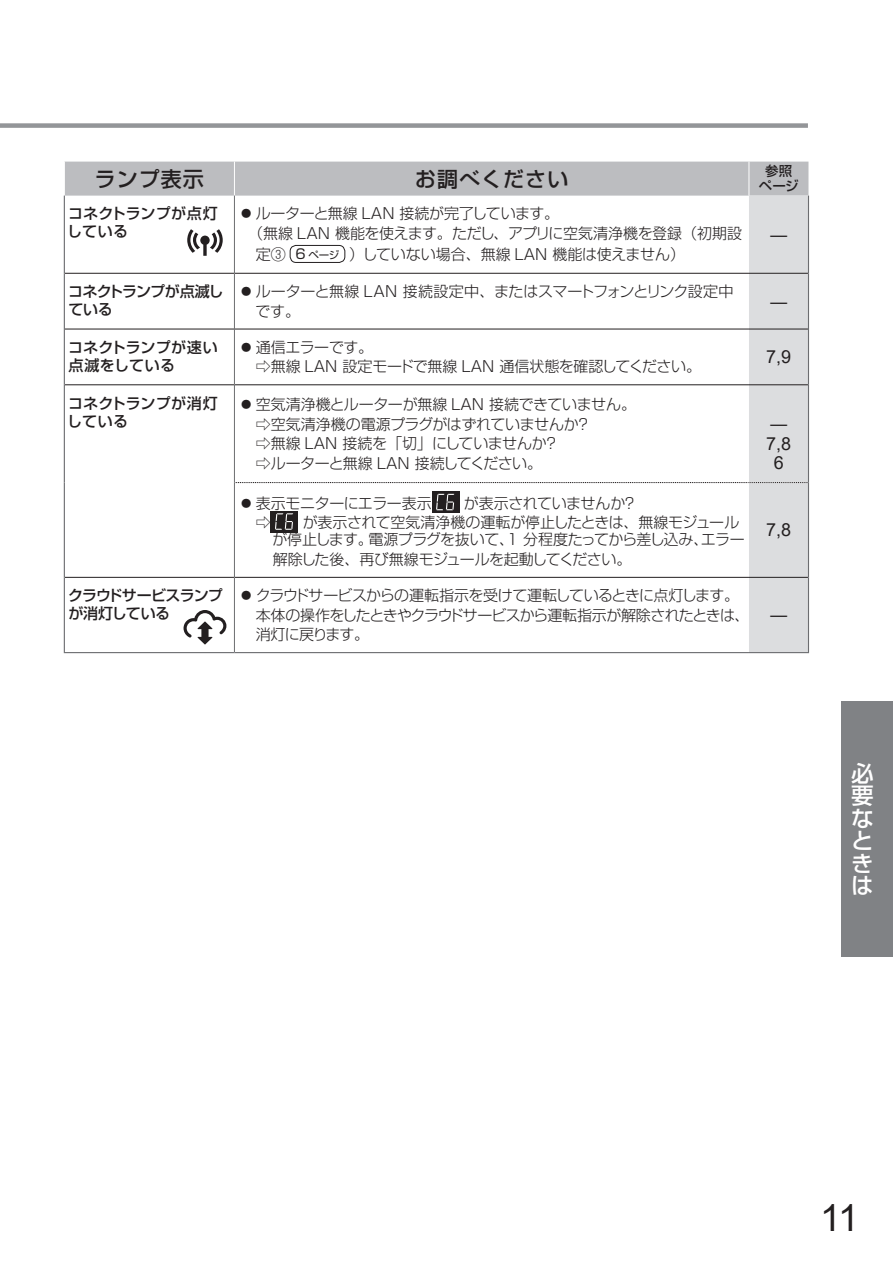
<style>
.page{position:relative;width:893px;height:1263px;background:#fff}
.page>*{position:absolute;margin:0;border:0;box-sizing:border-box;transform-origin:0 0}
.t1{font:37.5px "Arial";color:#231f20}
.t2{font:500 22.5px/22.5px "Shin Go Pro";color:#fff;text-align:justify}
.t3{font:500 21px "Shin Go Pro";letter-spacing:.05em;color:#231f20}
.t4{font:18px/19.5px "Arial";color:#231f20;text-align:center}
.t5{font:300 15px/19.5px "Shin Go Pro";letter-spacing:-.03em;color:#231f20}
.t6{font:300 15px/19.5px "Shin Go Pro";letter-spacing:-.05em;color:#231f20}
.t7{font:500 15px/18px "Shin Go Pro";letter-spacing:.015em;color:#231f20}
.t8{font:300 15px "Shin Go Pro";letter-spacing:-.01em;color:#231f20}
.t9{font:500 15px/18px "Shin Go Pro";letter-spacing:-.055em;color:#231f20}
.t10{font:500 15px/18px "Shin Go Pro";letter-spacing:-.045em;color:#231f20}
.t11{font:500 13.5px/15px "Shin Go Pro";color:#231f20;text-align:center}
.s1{font-weight:400;font-size:13.5px}
.s2{font-weight:400;font-size:10.5px}
</style>
<div class="page">
<div style="left:841px;top:702px;width:52px;height:255px;background:#808285"></div>
<hr style="left:808px;top:196px;width:1px;height:77px;background:#6c6d70">
<hr style="left:808px;top:273px;width:1px;height:56px;background:#6c6d70">
<hr style="left:808px;top:329px;width:1px;height:56px;background:#6c6d70">
<hr style="left:808px;top:385px;width:1px;height:98px;background:#6c6d70">
<hr style="left:808px;top:483px;width:1px;height:94px;background:#6c6d70">
<hr style="left:808px;top:577px;width:1px;height:75px;background:#6c6d70">
<hr style="left:749px;top:652px;width:60px;height:1px;background:#6c6d70">
<div style="left:0;top:123px;width:808px;height:5px;background:#939598"></div>
<svg style="left:64px;top:162px;width:744px;height:491px"></svg>
<h3 class="t3" style="left:95px;top:161px;width:111px">ランプ表示</h3>
<h3 class="t3" style="left:415px;top:161px;width:155px">お調べください</h3>
<p class="t11" style="left:759px;top:162px;width:41px">参照ページ</p>
<p class="t7" style="left:67px;top:203px;width:152px">コネクトランプが点灯している</p>
<p class="t5" style="left:239px;top:202px;width:322px">◦ ルーターと無線 LAN 接続が完了しています。</p>
<p class="t5" style="left:248px;top:222px;width:496px">（無線 LAN 機能を使えます。ただし、アプリに空気清浄機を登録（初期設</p>
<p class="t8" style="left:256px;top:242px;width:431px">定③ <span class="s1">6</span> <span class="s2">ページ</span> ）していない場合、無線 LAN 機能は使えません）</p>
<p class="t4" style="left:770px;top:225px;width:19px">―</p>
<p class="t10" style="left:68px;top:281px;width:157px">コネクトランプが点滅している</p>
<p class="t5" style="left:255px;top:280px;width:479px;text-indent:-17px">◦ ルーターと無線 LAN 接続設定中、またはスマートフォンとリンク設定中です。</p>
<p class="t4" style="left:770px;top:291px;width:19px">―</p>
<p class="t7" style="left:68px;top:336px;width:151px">コネクトランプが速い点滅をしている</p>
<p class="t5" style="left:256px;top:336px;width:447px;text-indent:-17px">◦ 通信エラーです。<br>⇨無線 LAN 設定モードで無線 LAN 通信状態を確認してください。</p>
<p class="t4" style="left:766px;top:347px;width:27px">7,9</p>
<p class="t7" style="left:67px;top:392px;width:152px">コネクトランプが消灯している</p>
<p class="t5" style="left:256px;top:393px;width:382px;text-indent:-17px">◦ 空気清浄機とルーターが無線 LAN 接続できていません。⇨空気清浄機の電源プラグがはずれていませんか？<br>⇨無線 LAN 接続を「切」にしていませんか？<br>⇨ルーターと無線 LAN 接続してください。</p>
<p class="t4" style="left:766px;top:414px;width:27px">―<br>7,8<br>6</p>
<p class="t5" style="left:239px;top:491px;width:195px">◦ 表示モニターにエラー表示</p>
<p class="t5" style="left:464px;top:491px;width:175px">が表示されていませんか？</p>
<p class="t5" style="left:256px;top:511px;width:16px">⇨</p>
<p class="t5" style="left:272px;top:512px;width:474px;line-height:17.2px;text-indent:30px">が表示されて空気清浄機の運転が停止したときは、無線モジュールが停止します。電源プラグを抜いて、1 分程度たってから差し込み、エラー</p>
<p class="t5" style="left:273px;top:548px;width:360px">解除した後、再び無線モジュールを起動してください。</p>
<p class="t9" style="left:68px;top:585px;width:156px">クラウドサービスランプが消灯している</p>
<p class="t6" style="left:256px;top:584px;width:495px;text-indent:-17px">◦ クラウドサービスからの運転指示を受けて運転しているときに点灯します。本体の操作をしたときやクラウドサービスから運転指示が解除されたときは、消灯に戻ります。</p>
<p class="t4" style="left:766px;top:520px;width:27px">7,8</p>
<p class="t4" style="left:770px;top:605px;width:19px">―</p>
<h2 class="t2" style="left:851px;top:759px;width:23px">必要なときは</h2>
<h1 class="t1" style="left:820px;top:1192px;width:40px">11</h1>
</div>
